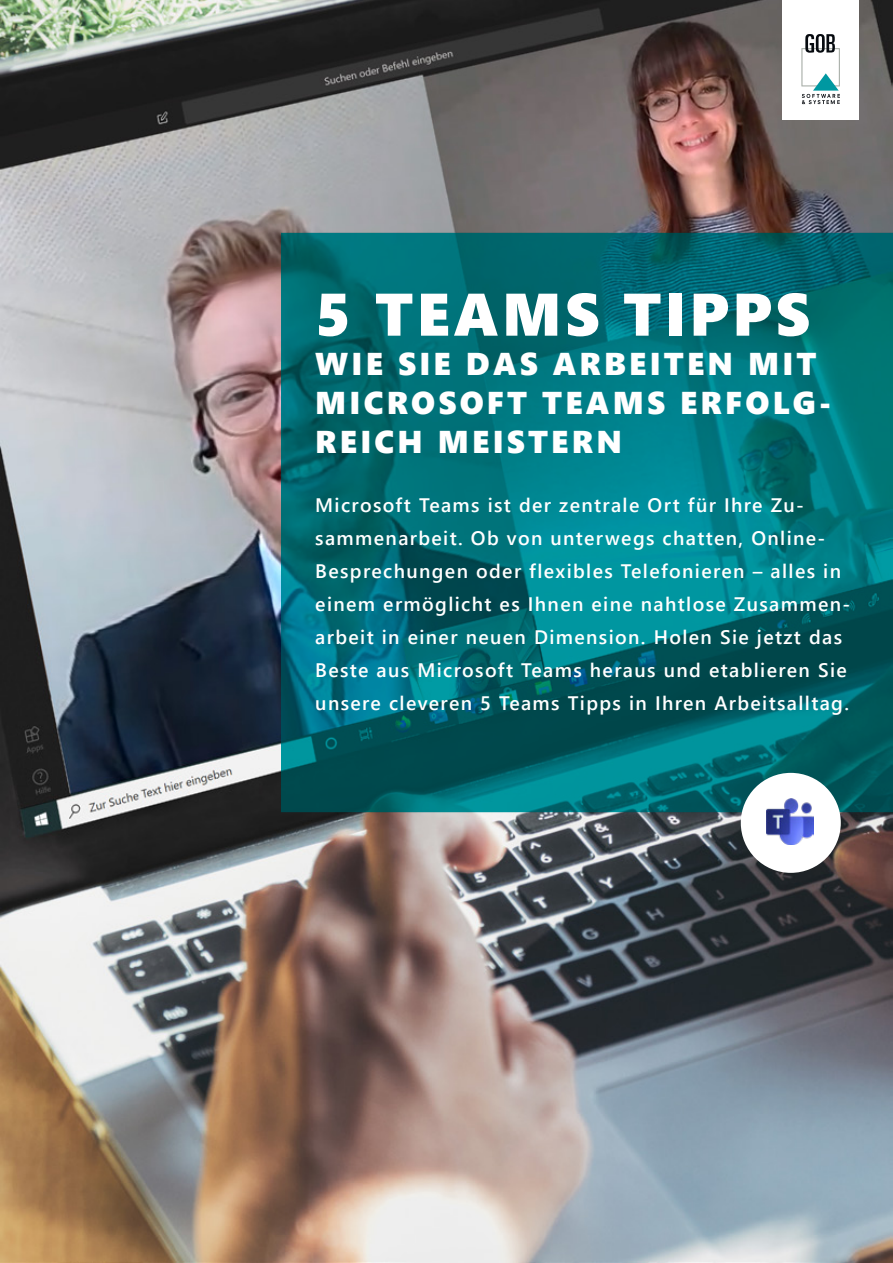
<style>
.page{position:relative;width:893px;height:1263px;background:#fff}
.page>*{position:absolute;margin:0;border:0;box-sizing:border-box;transform-origin:0 0}
.t1{font:60px "Segoe UI Black";letter-spacing:.06em;color:#fff}
.t2{font:31.5px/39px "Segoe UI Black";letter-spacing:.1em;color:#fff}
.t3{font:600 19.5px/33px "Segoe UI";letter-spacing:.07em;color:#fff}
</style>
<div class="page">
<img style="left:0;top:0;width:893px;height:1263px">
<svg style="left:281px;top:233px;width:612px;height:579px;background:#006d75"></svg>
<div style="left:782px;top:0;width:77px;height:119px;background:#fff"></div>
<svg style="left:801px;top:34px;width:39px;height:70px"></svg>
<div style="left:741px;top:773px;width:100px;height:100px;background:#fff;border-radius:50%"></div>
<img style="left:766px;top:799px;width:48px;height:45px">
<h1 class="t1" style="left:315px;top:271px;width:496px">5 TEAMS TIPPS</h1>
<h2 class="t2" style="left:315px;top:342px;width:518px">WIE SIE DAS ARBEITEN MIT<br>MICROSOFT TEAMS ERFOLG-<br>REICH MEISTERN</h2>
<p class="t3" style="left:315px;top:487px;width:537px">Microsoft Teams ist der zentrale Ort für Ihre Zu&shy;sammenarbeit. Ob von unterwegs chatten, Online-Besprechungen oder flexibles Telefonieren – alles in einem ermöglicht es Ihnen eine nahtlose Zusammen&shy;arbeit in einer neuen Dimension. Holen Sie jetzt das Beste aus Microsoft Teams heraus und etablieren Sie unsere cleveren 5 Teams Tipps in Ihren Arbeitsalltag.</p>
</div>
